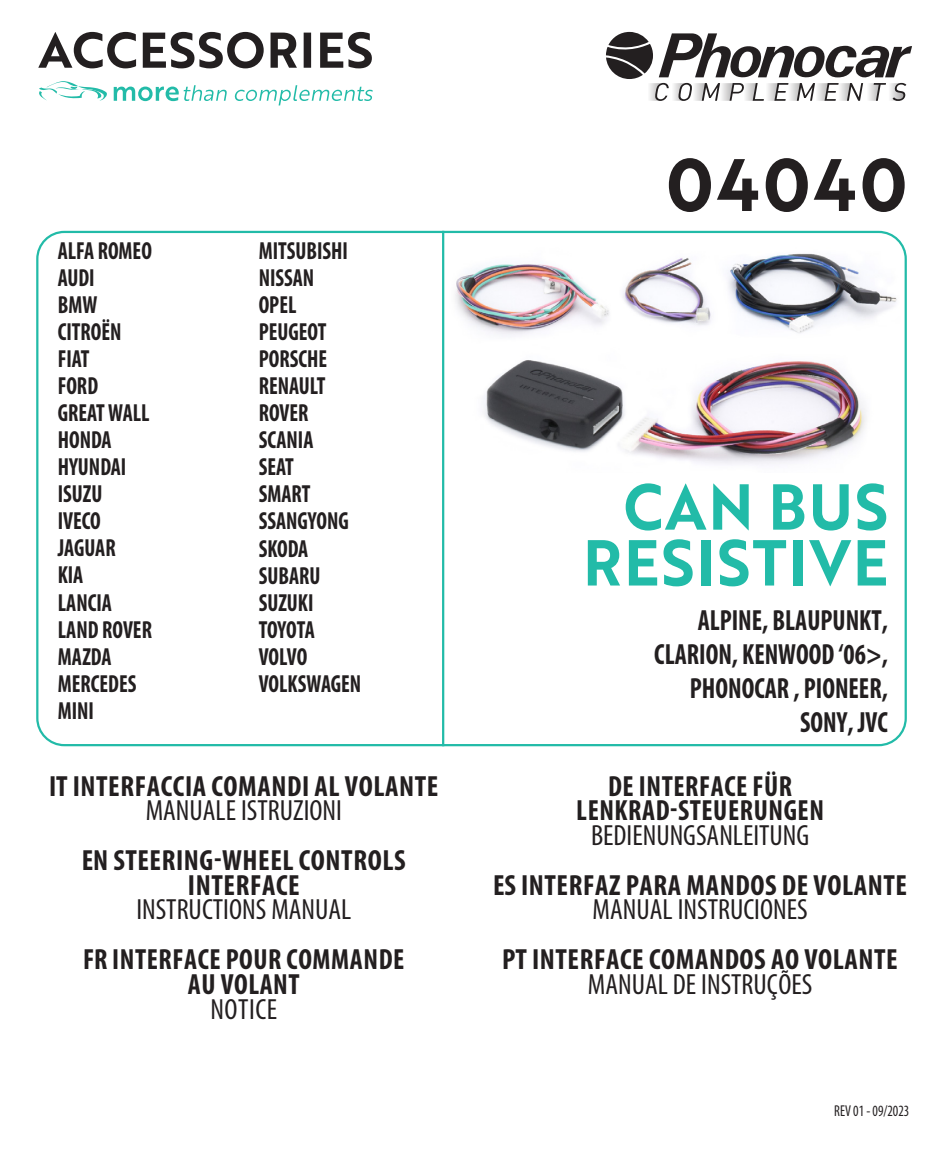
<style>
.page{position:relative;width:944px;height:1149px;background:#fff}
.page>*{position:absolute;margin:0;border:0;box-sizing:border-box;transform-origin:0 0}
.t1{font:72px "Brother 1816 Bold";letter-spacing:.04em;color:#231f20}
.t2{font:63px/55.8px "Brother 1816 Bold";letter-spacing:.04em;color:#22bba8;text-align:right;scale:.94 1}
.t3{font:700 condensed 29.25px/24.8px "Myriad Pro";letter-spacing:.02em;color:#231f20;text-align:center}
.t4{font:condensed 29.25px "Myriad Pro";color:#231f20}
.t5{font:700 condensed 29.25px/33.8px "Myriad Pro";color:#231f20;text-align:right;scale:.9 1}
.t6{font:700 condensed 24.75px/27px "Myriad Pro";color:#231f20;scale:.89 1}
.t7{font:condensed 15.75px "Myriad Pro";color:#231f20;scale:.9 1}
</style>
<div class="page">
<img style="left:444px;top:239px;width:460px;height:233px">
<svg style="left:606px;top:32px;width:306px;height:69px"></svg>
<svg style="left:38px;top:32px;width:334px;height:36px"></svg>
<svg style="left:39px;top:81px;width:334px;height:24px"></svg>
<hr style="left:442px;top:231px;width:2px;height:515px;background:#22bba8">
<p class="t6" style="left:58px;top:237px;width:107px">ALFA ROMEO<br>AUDI<br>BMW<br>CITROËN<br>FIAT<br>FORD<br>GREAT WALL<br>HONDA<br>HYUNDAI<br>ISUZU<br>IVECO<br>JAGUAR<br>KIA<br>LANCIA<br>LAND ROVER<br>MAZDA<br>MERCEDES<br>MINI</p>
<p class="t6" style="left:259px;top:237px;width:117px">MITSUBISHI<br>NISSAN<br>OPEL<br>PEUGEOT<br>PORSCHE<br>RENAULT<br>ROVER<br>SCANIA<br>SEAT<br>SMART<br>SSANGYONG<br>SKODA<br>SUBARU<br>SUZUKI<br>TOYOTA<br>VOLVO<br>VOLKSWAGEN</p>
<p class="t3" style="left:49px;top:772px;width:391px">IT INTERFACCIA COMANDI AL VOLANTE</p>
<p class="t4" style="left:146px;top:792px;width:198px">MANUALE ISTRUZIONI</p>
<p class="t3" style="left:82px;top:846px;width:325px">EN STEERING-WHEEL CONTROLS<br>INTERFACE</p>
<p class="t4" style="left:136px;top:891px;width:217px">INSTRUCTIONS MANUAL</p>
<p class="t3" style="left:83px;top:945px;width:323px">FR INTERFACE POUR COMMANDE<br>AU VOLANT</p>
<p class="t4" style="left:210px;top:990px;width:69px">NOTICE</p>
<h1 class="t1" style="left:666px;top:130px;width:243px">04040</h1>
<h2 class="t2" style="left:583px;top:476px;width:326px">CAN BUS<br>RESISTIVE</h2>
<p class="t5" style="left:654px;top:603px;width:261px">ALPINE, BLAUPUNKT,<br>CLARION, KENWOOD ‘06&gt;,<br>PHONOCAR , PIONEER,<br>SONY, JVC</p>
<p class="t3" style="left:576px;top:772px;width:249px">DE INTERFACE FÜR<br>LENKRAD-STEUERUNGEN</p>
<p class="t4" style="left:591px;top:817px;width:220px">BEDIENUNGSANLEITUNG</p>
<p class="t3" style="left:493px;top:871px;width:415px">ES INTERFAZ PARA MANDOS DE VOLANTE</p>
<p class="t4" style="left:593px;top:891px;width:217px">MANUAL INSTRUCIONES</p>
<p class="t3" style="left:502px;top:945px;width:397px">PT INTERFACE COMANDOS AO VOLANTE</p>
<p class="t4" style="left:588px;top:966px;width:226px">MANUAL DE INSTRUÇÕES</p>
<p class="t7" style="left:834px;top:1100px;width:85px">REV 01 - 09/2023</p>
</div>
